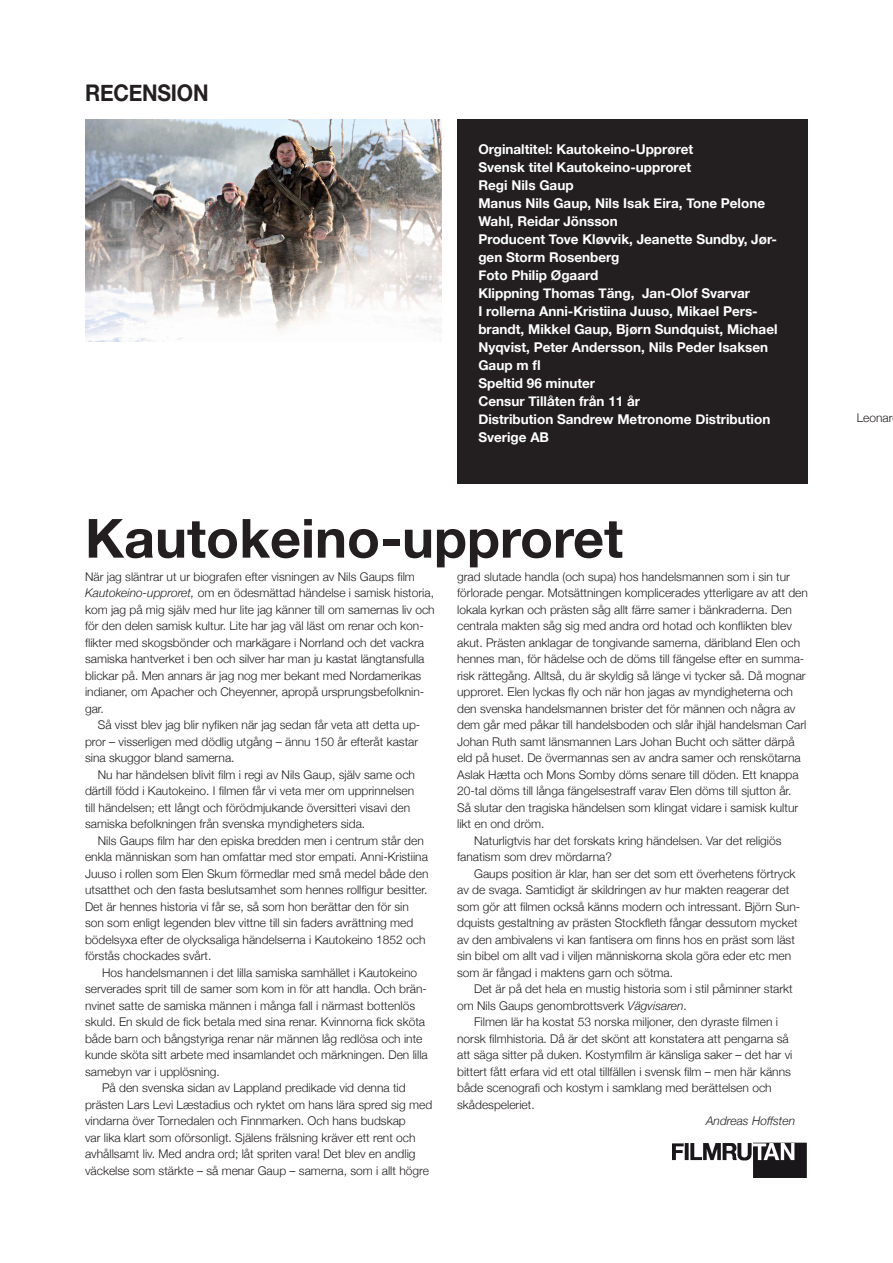
<style>
.page{position:relative;width:893px;height:1263px;background:#fff}
.page>*{position:absolute;margin:0;border:0;box-sizing:border-box;transform-origin:0 0}
.t1{font:700 54px "Helvetica Neue";color:#231f20}
.t2{font:700 22.95px "Helvetica Neue";letter-spacing:-.01em;color:#231f20;scale:.92 1}
.t3{font:700 13.5px/18px "Helvetica Neue";color:#fff}
.t4{font:300 12px/16.5px "Helvetica Neue";color:#231f20}
.t5{font:italic 300 12px "Helvetica Neue";color:#231f20}
.s1{font-style:italic}
</style>
<div class="page">
<img style="left:673px;top:1142px;width:134px;height:36px">
<div style="left:457px;top:120px;width:351px;height:364px;background:#231f20"></div>
<img style="left:85px;top:120px;width:356px;height:222px">
<p class="t2" style="left:85px;top:79px;width:136px">recension</p>
<p class="t3" style="left:478px;top:140px;width:216px">Orginaltitel: Kautokeino-Upprøret</p>
<p class="t3" style="left:478px;top:158px;width:214px">Svensk titel Kautokeino-upproret</p>
<p class="t3" style="left:478px;top:176px;width:97px">Regi Nils Gaup</p>
<p class="t3" style="left:478px;top:194px;width:288px">Manus Nils Gaup, Nils Isak Eira, Tone Pelone<br>Wahl, Reidar Jönsson</p>
<p class="t3" style="left:478px;top:230px;width:300px">Producent Tove Kløvvik, Jeanette Sundby, Jør&shy;gen Storm Rosenberg</p>
<p class="t3" style="left:478px;top:266px;width:121px">Foto Philip Øgaard</p>
<p class="t3" style="left:478px;top:284px;width:273px">Klippning Thomas Täng, Jan-Olof Svarvar</p>
<p class="t3" style="left:478px;top:302px;width:301px">I rollerna Anni-Kristiina Juuso, Mikael Pers&shy;brandt, Mikkel Gaup, Bjørn Sundquist, Michael Nyqvist, Peter Andersson, Nils Peder Isaksen Gaup m fl</p>
<p class="t3" style="left:478px;top:374px;width:118px">Speltid 96 minuter</p>
<p class="t3" style="left:478px;top:392px;width:163px">Censur Tillåten från 11 år</p>
<p class="t3" style="left:478px;top:410px;width:293px">Distribution Sandrew Metronome Distribution<br>Sverige AB</p>
<p class="t4" style="left:857px;top:409px;width:37px">Leonar</p>
<p class="t1" style="left:85px;top:505px;width:540px">Kautokeino-upproret</p>
<p class="t4" style="left:85px;top:568px;width:351px">När jag släntrar ut ur biografen efter visningen av Nils Gaups film <span class="s1">Kautokeino-upproret,</span> om en ödesmättad händelse i samisk historia, kom jag på mig själv med hur lite jag känner till om samernas liv och för den delen samisk kultur. Lite har jag väl läst om renar och kon&shy;flikter med skogsbönder och markägare i Norrland och det vackra samiska hantverket i ben och silver har man ju kastat längtansfulla blickar på. Men annars är jag nog mer bekant med Nordamerikas indianer, om Apacher och Cheyenner, apropå ursprungsbefolknin&shy;gar.</p>
<p class="t4" style="left:85px;top:717px;width:337px;text-indent:13px">Så visst blev jag blir nyfiken när jag sedan får veta att detta up&shy;pror – visserligen med dödlig utgång – ännu 150 år efteråt kastar sina skuggor bland samerna.</p>
<p class="t4" style="left:85px;top:766px;width:331px;text-indent:13px">Nu har händelsen blivit film i regi av Nils Gaup, själv same och därtill född i Kautokeino. I filmen får vi veta mer om upprinnelsen till händelsen; ett långt och förödmjukande översitteri visavi den samiska befolkningen från svenska myndigheters sida.</p>
<p class="t4" style="left:85px;top:832px;width:345px;text-indent:13px">Nils Gaups film har den episka bredden men i centrum står den enkla människan som han omfattar med stor empati. Anni-Kristiina Juuso i rollen som Elen Skum förmedlar med små medel både den utsatthet och den fasta beslutsamhet som hennes rollfigur besitter.<br>Det är hennes historia vi får se, så som hon berättar den för sin son som enligt legenden blev vittne till sin faders avrättning med bödelsyxa efter de olycksaliga händelserna i Kautokeino 1852 och förstås chockades svårt.</p>
<p class="t4" style="left:85px;top:964px;width:344px;text-indent:17px">Hos handelsmannen i det lilla samiska samhället i Kautokeino serverades sprit till de samer som kom in för att handla. Och brän&shy;nvinet satte de samiska männen i många fall i närmast bottenlös skuld. En skuld de fick betala med sina renar. Kvinnorna fick sköta både barn och bångstyriga renar när männen låg redlösa och inte kunde sköta sitt arbete med insamlandet och märkningen. Den lilla samebyn var i upplösning.</p>
<p class="t4" style="left:85px;top:1080px;width:349px;text-indent:17px">På den svenska sidan av Lappland predikade vid denna tid prästen Lars Levi Læstadius och ryktet om hans lära spred sig med vindarna över Tornedalen och Finnmarken. Och hans budskap<br>var lika klart som oförsonligt. Själens frälsning kräver ett rent och avhållsamt liv. Med andra ord; låt spriten vara! Det blev en andlig väckelse som stärkte – så menar Gaup – samerna, som i allt högre</p>
<p class="t4" style="left:457px;top:568px;width:352px">grad slutade handla (och supa) hos handelsmannen som i sin tur förlorade pengar. Motsättningen komplicerades ytterligare av att den lokala kyrkan och prästen såg allt färre samer i bänkraderna. Den centrala makten såg sig med andra ord hotad och konflikten blev akut. Prästen anklagar de tongivande samerna, däribland Elen och hennes man, för hädelse och de döms till fängelse efter en summa&shy;risk rättegång. Alltså, du är skyldig så länge vi tycker så. Då mognar upproret. Elen lyckas fly och när hon jagas av myndigheterna och den svenska handelsmannen brister det för männen och några av dem går med påkar till handelsboden och slår ihjäl handelsman Carl Johan Ruth samt länsmannen Lars Johan Bucht och sätter därpå eld på huset. De övermannas sen av andra samer och renskötarna Aslak Hætta och Mons Somby döms senare till döden. Ett knappa 20-tal döms till långa fängelsestraff varav Elen döms till sjutton år.<br>Så slutar den tragiska händelsen som klingat vidare i samisk kultur likt en ond dröm.</p>
<p class="t4" style="left:457px;top:832px;width:326px;text-indent:17px">Naturligtvis har det forskats kring händelsen. Var det religiös fanatism som drev mördarna?</p>
<p class="t4" style="left:457px;top:865px;width:345px;text-indent:17px">Gaups position är klar, han ser det som ett överhetens förtryck av de svaga. Samtidigt är skildringen av hur makten reagerar det som gör att filmen också känns modern och intressant. Björn Sun&shy;dquists gestaltning av prästen Stockfleth fångar dessutom mycket av den ambivalens vi kan fantisera om finns hos en präst som läst sin bibel om allt vad i viljen människorna skola göra eder etc men som är fångad i maktens garn och sötma.</p>
<p class="t4" style="left:457px;top:981px;width:337px;text-indent:17px">Det är på det hela en mustig historia som i stil påminner starkt om Nils Gaups genombrottsverk <span class="s1">Vägvisaren</span>.</p>
<p class="t4" style="left:457px;top:1014px;width:337px;text-indent:17px">Filmen lär ha kostat 53 norska miljoner, den dyraste filmen i norsk filmhistoria. Då är det skönt att konstatera att pengarna så att säga sitter på duken. Kostymfilm är känsliga saker – det har vi bittert fått erfara vid ett otal tillfällen i svensk film – men här känns både scenografi och kostym i samklang med berättelsen och skådespeleriet.</p>
<p class="t5" style="left:706px;top:1114px;width:91px">Andreas Hoffsten</p>
</div>
